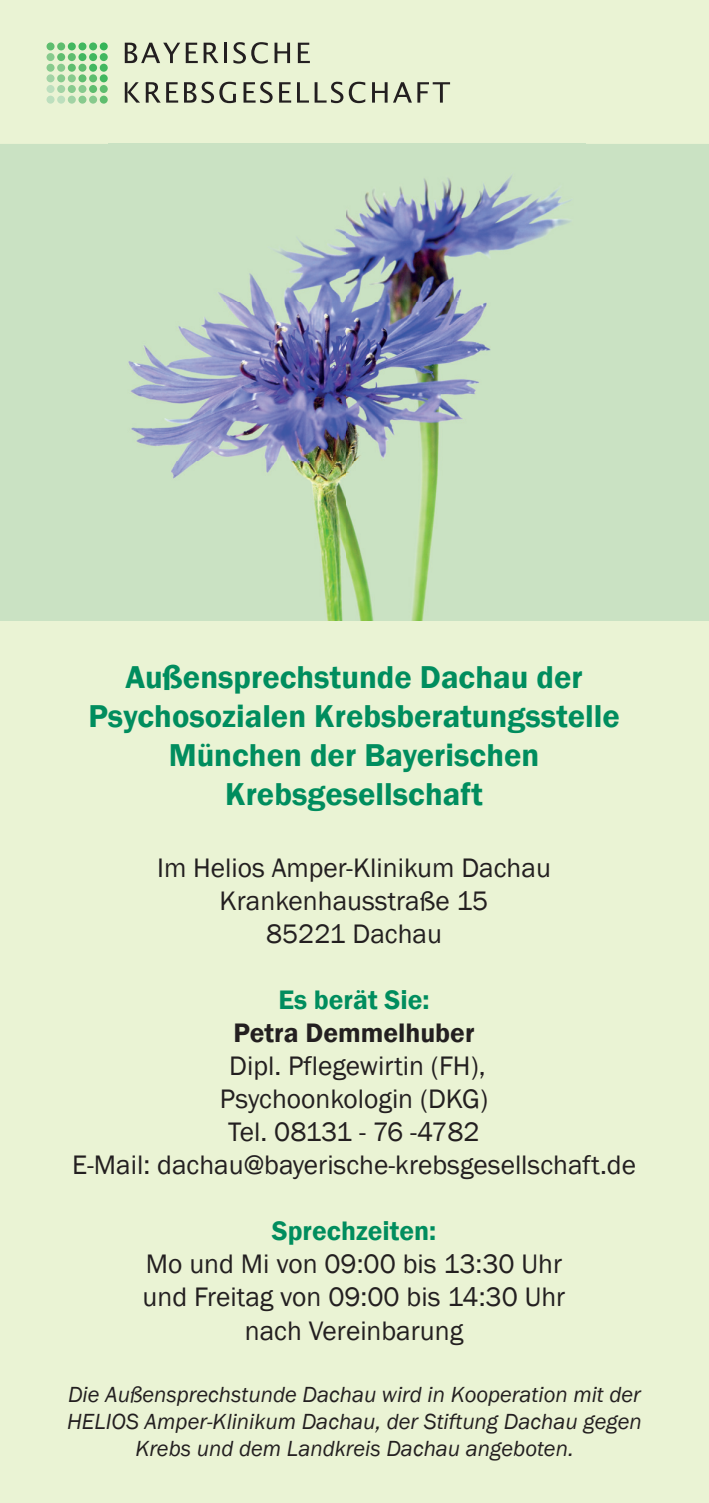
<style>
.page{position:relative;width:709px;height:1503px;background:#fff}
.page>*{position:absolute;margin:0;border:0;box-sizing:border-box;transform-origin:0 0}
.t1{font:600 32.5px/39px "Franklin Gothic";color:#008d5e;text-align:center}
.t2{font:27.5px/33px "Franklin Gothic";color:#231f20;text-align:center}
.t3{font:600 27.5px "Franklin Gothic";color:#008d5e}
.t4{font:600 27.5px "Franklin Gothic";color:#231f20}
.t5{font:italic 22.5px/27px "Franklin Gothic";color:#231f20;text-align:center}
</style>
<div class="page">
<div style="left:0;top:0;width:709px;height:1502px;background:#eaf3d4"></div>
<svg style="left:125px;top:43px;width:55px;height:20px"></svg>
<svg style="left:186px;top:43px;width:12px;height:20px"></svg>
<svg style="left:204px;top:43px;width:14px;height:20px"></svg>
<hr style="left:224px;top:43px;width:3px;height:20px;background:#231f20">
<svg style="left:233px;top:42px;width:35px;height:22px"></svg>
<svg style="left:274px;top:43px;width:16px;height:20px"></svg>
<svg style="left:298px;top:43px;width:12px;height:20px"></svg>
<svg style="left:125px;top:82px;width:15px;height:21px"></svg>
<svg style="left:146px;top:82px;width:32px;height:21px"></svg>
<svg style="left:184px;top:82px;width:52px;height:21px"></svg>
<svg style="left:243px;top:82px;width:30px;height:21px"></svg>
<svg style="left:279px;top:82px;width:12px;height:21px"></svg>
<svg style="left:297px;top:82px;width:46px;height:21px"></svg>
<svg style="left:349px;top:82px;width:16px;height:21px"></svg>
<svg style="left:372px;top:82px;width:15px;height:21px"></svg>
<svg style="left:393px;top:82px;width:57px;height:21px"></svg>
<div style="left:100px;top:42px;width:8px;height:8px;background:#36b558;border-radius:50%"></div>
<div style="left:89px;top:42px;width:8px;height:8px;background:#42b75f;border-radius:50%"></div>
<div style="left:78px;top:42px;width:8px;height:8px;background:#42b75f;border-radius:50%"></div>
<div style="left:68px;top:42px;width:8px;height:8px;background:#42b75f;border-radius:50%"></div>
<div style="left:100px;top:53px;width:8px;height:8px;background:#42b75f;border-radius:50%"></div>
<div style="left:89px;top:53px;width:8px;height:8px;background:#42b75f;border-radius:50%"></div>
<div style="left:78px;top:53px;width:8px;height:8px;background:#42b75f;border-radius:50%"></div>
<div style="left:100px;top:64px;width:8px;height:8px;background:#42b75f;border-radius:50%"></div>
<div style="left:89px;top:64px;width:8px;height:8px;background:#42b75f;border-radius:50%"></div>
<div style="left:100px;top:74px;width:8px;height:8px;background:#42b75f;border-radius:50%"></div>
<div style="left:57px;top:42px;width:8px;height:8px;background:#5ebd6e;border-radius:50%"></div>
<div style="left:47px;top:42px;width:8px;height:8px;background:#5ebd6e;border-radius:50%"></div>
<div style="left:68px;top:53px;width:8px;height:8px;background:#5ebd6e;border-radius:50%"></div>
<div style="left:57px;top:53px;width:8px;height:8px;background:#5ebd6e;border-radius:50%"></div>
<div style="left:78px;top:64px;width:8px;height:8px;background:#5ebd6e;border-radius:50%"></div>
<div style="left:68px;top:64px;width:8px;height:8px;background:#5ebd6e;border-radius:50%"></div>
<div style="left:89px;top:74px;width:8px;height:8px;background:#5ebd6e;border-radius:50%"></div>
<div style="left:78px;top:74px;width:8px;height:8px;background:#5ebd6e;border-radius:50%"></div>
<div style="left:100px;top:85px;width:8px;height:8px;background:#5ebd6e;border-radius:50%"></div>
<div style="left:89px;top:85px;width:8px;height:8px;background:#5ebd6e;border-radius:50%"></div>
<div style="left:100px;top:96px;width:8px;height:8px;background:#5ebd6e;border-radius:50%"></div>
<div style="left:47px;top:53px;width:8px;height:8px;background:#87ca8d;border-radius:50%"></div>
<div style="left:57px;top:64px;width:8px;height:8px;background:#87ca8d;border-radius:50%"></div>
<div style="left:47px;top:64px;width:8px;height:8px;background:#87ca8d;border-radius:50%"></div>
<div style="left:68px;top:74px;width:8px;height:8px;background:#87ca8d;border-radius:50%"></div>
<div style="left:57px;top:74px;width:8px;height:8px;background:#87ca8d;border-radius:50%"></div>
<div style="left:78px;top:85px;width:8px;height:8px;background:#87ca8d;border-radius:50%"></div>
<div style="left:68px;top:85px;width:8px;height:8px;background:#87ca8d;border-radius:50%"></div>
<div style="left:89px;top:96px;width:8px;height:8px;background:#87ca8d;border-radius:50%"></div>
<div style="left:78px;top:96px;width:8px;height:8px;background:#87ca8d;border-radius:50%"></div>
<div style="left:47px;top:74px;width:8px;height:8px;background:#a2d3a5;border-radius:50%"></div>
<div style="left:57px;top:85px;width:8px;height:8px;background:#a2d3a5;border-radius:50%"></div>
<div style="left:68px;top:96px;width:8px;height:8px;background:#a2d3a5;border-radius:50%"></div>
<div style="left:47px;top:85px;width:8px;height:8px;background:#bddfbe;border-radius:50%"></div>
<div style="left:57px;top:96px;width:8px;height:8px;background:#bddfbe;border-radius:50%"></div>
<div style="left:47px;top:96px;width:8px;height:8px;background:#bddfbe;border-radius:50%"></div>
<div style="left:0;top:144px;width:709px;height:477px;background:#cae2c3"></div>
<img style="left:109px;top:144px;width:476px;height:477px">
<p class="t1" style="left:88px;top:658px;width:533px">Außensprechstunde Dachau der<br>Psychosozialen Krebsberatungsstelle<br>München der Bayerischen<br>Krebsgesellschaft</p>
<p class="t2" style="left:157px;top:852px;width:395px">Im Helios Amper-Klinikum Dachau<br>Krankenhausstraße 15<br>85221 Dachau</p>
<p class="t3" style="left:278px;top:983px;width:153px">Es berät Sie:</p>
<p class="t4" style="left:233px;top:1016px;width:242px">Petra Demmelhuber</p>
<p class="t2" style="left:72px;top:1050px;width:565px">Dipl. Pflegewirtin (FH),<br>Psychoonkologin (DKG)<br>Tel. 08131 - 76 -4782<br>E-Mail: dachau@bayerische-krebsgesellschaft.de</p>
<p class="t3" style="left:272px;top:1214px;width:166px">Sprechzeiten:</p>
<p class="t2" style="left:143px;top:1248px;width:424px">Mo und Mi von 09:00 bis 13:30 Uhr und Freitag von 09:00 bis 14:30 Uhr nach Vereinbarung</p>
<p class="t5" style="left:67px;top:1381px;width:576px">Die Außensprechstunde Dachau wird in Kooperation mit der<br>HELIOS Amper-Klinikum Dachau, der Stiftung Dachau gegen<br>Krebs und dem Landkreis Dachau angeboten.</p>
</div>
